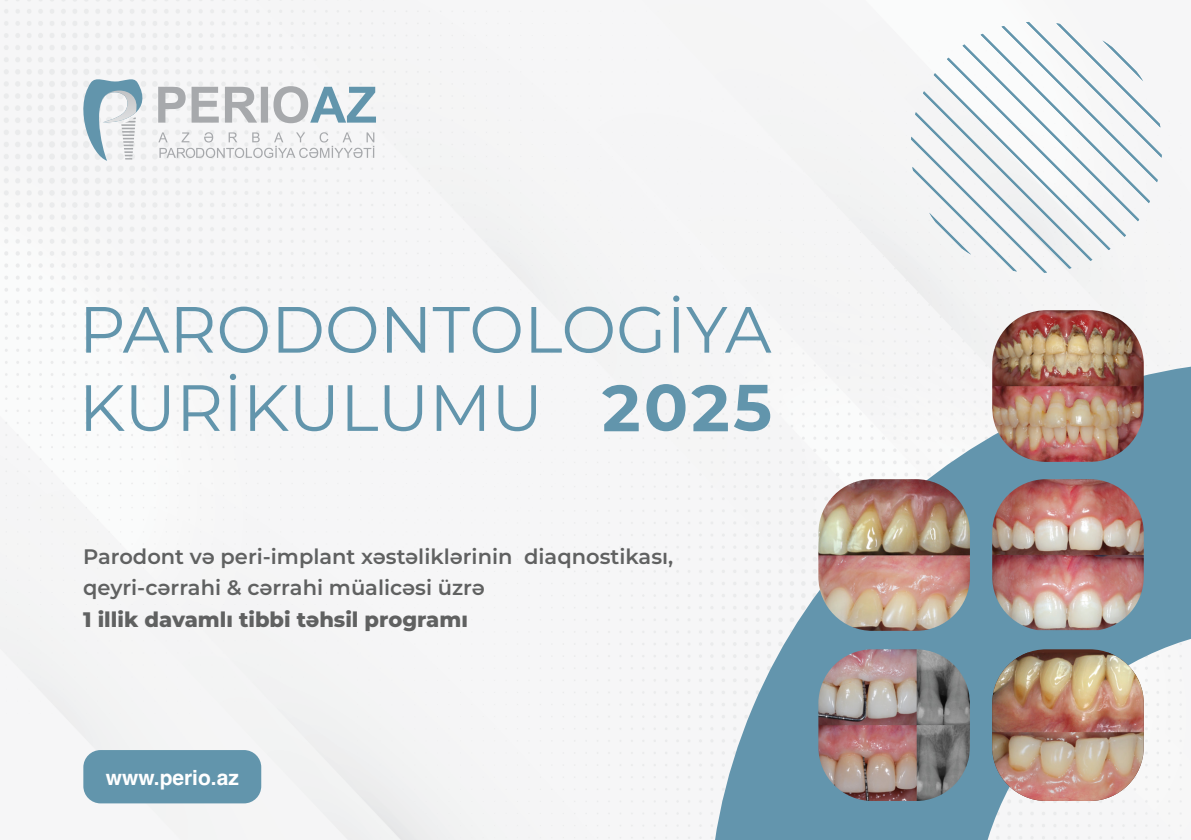
<style>
.page{position:relative;width:1191px;height:840px;background:#fff}
.page>*{position:absolute;margin:0;border:0;box-sizing:border-box;transform-origin:0 0}
.t1{font:600 21px/31.4px "Montserrat";color:#606161}
.t2{font:800 21px "Montserrat";color:#606161}
.t3{font:700 21px "Helvetica";color:#fff}
</style>
<div class="page">
<div style="left:0;top:0;width:1182px;height:839px;background:#f6f6f7"></div>
<div style="left:83px;top:749px;width:178px;height:54px;background:#6295ac;border-radius:17px"></div>
<svg style="left:73px;top:76px;width:303px;height:85px"></svg>
<svg style="left:708px;top:360px;width:483px;height:479px;fill:#f5f5f5"></svg>
<img style="left:818px;top:649px;width:152px;height:151px">
<img style="left:818px;top:479px;width:152px;height:151px">
<img style="left:992px;top:652px;width:151px;height:148px">
<img style="left:992px;top:479px;width:151px;height:150px">
<img style="left:992px;top:310px;width:151px;height:151px">
<svg style="left:911px;top:22px;width:250px;height:250px"></svg>
<svg style="left:86px;top:307px;width:83px;height:45px"></svg>
<svg style="left:177px;top:307px;width:36px;height:45px"></svg>
<svg style="left:220px;top:306px;width:48px;height:47px"></svg>
<svg style="left:278px;top:307px;width:43px;height:45px"></svg>
<svg style="left:328px;top:306px;width:48px;height:47px"></svg>
<svg style="left:387px;top:307px;width:38px;height:45px"></svg>
<svg style="left:433px;top:306px;width:87px;height:47px"></svg>
<svg style="left:531px;top:306px;width:81px;height:47px"></svg>
<svg style="left:619px;top:306px;width:41px;height:47px"></svg>
<svg style="left:673px;top:295px;width:6px;height:57px"></svg>
<svg style="left:686px;top:307px;width:85px;height:45px"></svg>
<svg style="left:86px;top:385px;width:39px;height:45px"></svg>
<svg style="left:131px;top:385px;width:38px;height:46px"></svg>
<svg style="left:183px;top:385px;width:37px;height:45px"></svg>
<svg style="left:230px;top:373px;width:6px;height:57px"></svg>
<svg style="left:250px;top:385px;width:39px;height:45px"></svg>
<svg style="left:295px;top:385px;width:38px;height:46px"></svg>
<svg style="left:347px;top:385px;width:31px;height:45px"></svg>
<svg style="left:385px;top:385px;width:37px;height:46px"></svg>
<svg style="left:437px;top:385px;width:47px;height:45px"></svg>
<svg style="left:498px;top:385px;width:38px;height:46px"></svg>
<svg style="left:602px;top:384px;width:36px;height:47px"></svg>
<svg style="left:646px;top:384px;width:39px;height:47px"></svg>
<svg style="left:691px;top:384px;width:37px;height:47px"></svg>
<svg style="left:734px;top:384px;width:36px;height:47px"></svg>
<p class="t1" style="left:83px;top:539px;width:591px">Parodont və peri-implant xəstəliklərinin diaqnostikası, qeyri-cərrahi &amp; cərrahi müalicəsi üzrə</p>
<p class="t2" style="left:83px;top:603px;width:386px">1 illik davamlı tibbi təhsil programı</p>
<p class="t3" style="left:106px;top:764px;width:135px">www.perio.az</p>
</div>
